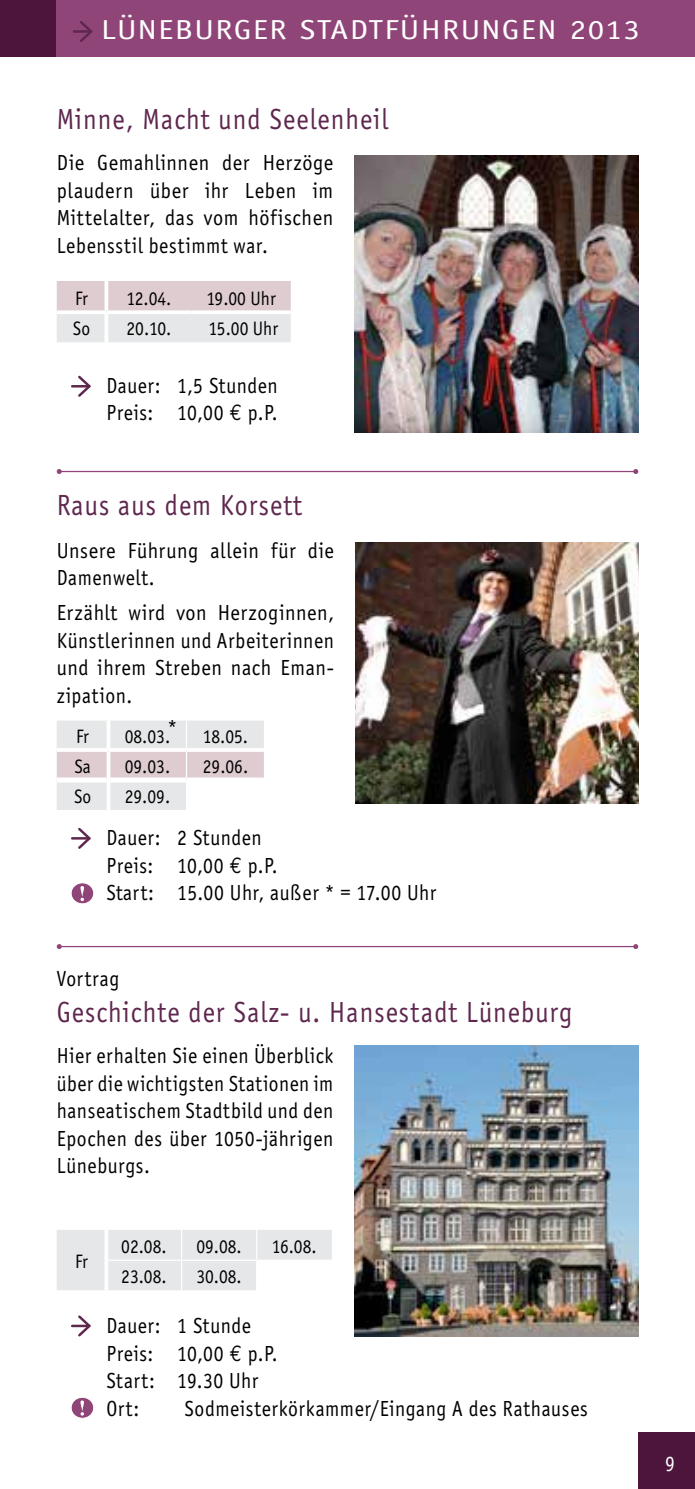
<style>
.page{position:relative;width:695px;height:1489px;background:#fff}
.page>*{position:absolute;margin:0;border:0;box-sizing:border-box;transform-origin:0 0}
.t1{font:30px "Officina Sans";letter-spacing:.04em;color:#5f274e;scale:.9 1}
.t2{font:27.5px "Officina Sans Std";letter-spacing:.04em;color:#fff;scale:1.2 1}
.t3{font:22.5px/27.5px "Officina Sans";letter-spacing:.03em;color:#000;scale:.9 1}
.t4{font:22.5px/27.5px "Officina Sans";letter-spacing:.03em;color:#000;text-align:justify;scale:.93 1}
.t5{font:22.5px "Officina Sans";color:#fff;scale:.9 1}
.t6{font:20px "Officina Sans";color:#000;scale:.9 1}
.s1{font-family:"Euro Mono"}
</style>
<div class="page">
<div style="left:0;top:0;width:694px;height:57px;background:#904578"></div>
<div style="left:0;top:0;width:56px;height:57px;background:#4e153c"></div>
<hr style="left:74px;top:30px;width:17px;height:3px;background:#5f274e">
<svg style="left:78px;top:21px;width:15px;height:21px"></svg>
<div style="left:638px;top:1431px;width:56px;height:57px;background:#4e153c"></div>
<svg style="left:57px;top:721px;width:207px;height:89px;background:#e7e2e4"></svg>
<div style="left:57px;top:777px;width:50px;height:5px;background:#fff"></div>
<div style="left:110px;top:777px;width:76px;height:5px;background:#fff"></div>
<div style="left:186px;top:777px;width:78px;height:5px;background:#fff"></div>
<hr style="left:107px;top:720px;width:3px;height:28px;background:#fff">
<hr style="left:107px;top:751px;width:3px;height:29px;background:#fff">
<hr style="left:107px;top:780px;width:3px;height:30px;background:#fff">
<hr style="left:57px;top:748px;width:51px;height:3px;background:#fff">
<hr style="left:108px;top:748px;width:78px;height:3px;background:#fff">
<hr style="left:186px;top:748px;width:78px;height:3px;background:#fff">
<svg style="left:72px;top:827px;width:19px;height:22px"></svg>
<div style="left:71px;top:882px;width:23px;height:21px;background:#904578;border-radius:50%"></div>
<div style="left:71px;top:882px;width:23px;height:22px;border:1px solid #fff;border-radius:50%"></div>
<svg style="left:80px;top:886px;width:4px;height:15px"></svg>
<svg style="left:57px;top:1230px;width:275px;height:60px"></svg>
<svg style="left:104px;top:1230px;width:4px;height:30px"></svg>
<svg style="left:104px;top:1260px;width:4px;height:30px"></svg>
<hr style="left:181px;top:1229px;width:1px;height:30px;background:#fff">
<hr style="left:256px;top:1229px;width:1px;height:30px;background:#fff">
<hr style="left:108px;top:1259px;width:73px;height:1px;background:#fff">
<hr style="left:181px;top:1259px;width:76px;height:1px;background:#fff">
<hr style="left:181px;top:1260px;width:1px;height:30px;background:#fff">
<hr style="left:257px;top:1259px;width:75px;height:1px;background:#fff">
<hr style="left:256px;top:1260px;width:1px;height:30px;background:#fff">
<svg style="left:72px;top:1315px;width:19px;height:22px"></svg>
<div style="left:71px;top:1397px;width:23px;height:21px;background:#904578;border-radius:50%"></div>
<div style="left:71px;top:1396px;width:23px;height:22px;border:1px solid #fff;border-radius:50%"></div>
<svg style="left:80px;top:1400px;width:4px;height:15px"></svg>
<svg style="left:57px;top:281px;width:234px;height:61px;background:#e2d9dc"></svg>
<svg style="left:57px;top:310px;width:49px;height:4px"></svg>
<svg style="left:106px;top:310px;width:85px;height:4px"></svg>
<svg style="left:191px;top:310px;width:100px;height:4px"></svg>
<svg style="left:104px;top:281px;width:4px;height:29px"></svg>
<svg style="left:104px;top:314px;width:4px;height:28px"></svg>
<svg style="left:72px;top:375px;width:19px;height:22px"></svg>
<img style="left:354px;top:156px;width:284px;height:276px">
<hr style="left:59px;top:471px;width:576px;height:1px;background:#904578">
<svg style="left:57px;top:469px;width:5px;height:5px"></svg>
<svg style="left:633px;top:469px;width:5px;height:5px"></svg>
<hr style="left:59px;top:945px;width:576px;height:2px;background:#904578">
<svg style="left:57px;top:944px;width:5px;height:5px"></svg>
<svg style="left:633px;top:944px;width:5px;height:5px"></svg>
<img style="left:354px;top:1045px;width:284px;height:291px">
<img style="left:355px;top:542px;width:284px;height:261px">
<p class="t2" style="left:101px;top:14px;width:450px">LÜNEBURGER STADTFÜHRUNGEN 2013</p>
<h1 class="t1" style="left:57px;top:102px;width:370px">Minne, Macht und Seelenheil</h1>
<p class="t4" style="left:57px;top:149px;width:299px">Die Gemahlinnen der Herzöge plaudern über ihr Leben im Mittelalter, das vom höfischen Lebensstil bestimmt war.</p>
<p class="t6" style="left:75px;top:287px;width:16px">Fr</p>
<p class="t6" style="left:126px;top:287px;width:52px">12.04.</p>
<p class="t6" style="left:206px;top:287px;width:79px">19.00 Uhr</p>
<p class="t6" style="left:73px;top:317px;width:21px">So</p>
<p class="t6" style="left:126px;top:317px;width:51px">20.10.</p>
<p class="t6" style="left:208px;top:317px;width:79px">15.00 Uhr</p>
<p class="t3" style="left:106px;top:372px;width:192px">Dauer: 1,5 Stunden<br>Preis: 10,00 <span class="s1">€</span> p.P.</p>
<h1 class="t1" style="left:57px;top:488px;width:274px">Raus aus dem Korsett</h1>
<p class="t4" style="left:57px;top:537px;width:299px">Unsere Führung allein für die<br>Damenwelt.</p>
<p class="t4" style="left:57px;top:599px;width:299px">Erzählt wird von Herzoginnen, Künstlerinnen und Arbeiterinnen und ihrem Streben nach Eman&shy;zipation.</p>
<p class="t6" style="left:76px;top:725px;width:16px">Fr</p>
<p class="t6" style="left:125px;top:725px;width:52px">08.03.</p>
<p class="t6" style="left:203px;top:725px;width:52px">18.05.</p>
<p class="t6" style="left:74px;top:755px;width:20px">Sa</p>
<p class="t6" style="left:125px;top:755px;width:52px">09.03.</p>
<p class="t6" style="left:203px;top:755px;width:52px">29.06.</p>
<p class="t6" style="left:74px;top:785px;width:21px">So</p>
<p class="t6" style="left:125px;top:785px;width:52px">29.09.</p>
<p class="t3" style="left:106px;top:824px;width:368px">Dauer: 2 Stunden<br>Preis: 10,00 <span class="s1">€</span> p.P.<br>Start: 15.00 Uhr, außer * = 17.00 Uhr</p>
<p class="t3" style="left:168px;top:714px;width:12px">*</p>
<p class="t3" style="left:57px;top:964px;width:71px">Vortrag</p>
<h1 class="t1" style="left:57px;top:994px;width:574px">Geschichte der Salz- u. Hansestadt Lüneburg</h1>
<p class="t3" style="left:57px;top:1042px;width:309px;text-align:justify">Hier erhalten Sie einen Überblick über die wichtigsten Stationen im hanseatischem Stadtbild und den Epochen des über 1050-jährigen Lüneburgs.</p>
<p class="t6" style="left:75px;top:1250px;width:16px">Fr</p>
<p class="t6" style="left:121px;top:1235px;width:52px">02.08.</p>
<p class="t6" style="left:196px;top:1235px;width:52px">09.08.</p>
<p class="t6" style="left:272px;top:1235px;width:51px">16.08.</p>
<p class="t6" style="left:121px;top:1265px;width:52px">23.08.</p>
<p class="t6" style="left:196px;top:1265px;width:52px">30.08.</p>
<p class="t3" style="left:106px;top:1312px;width:192px">Dauer: 1 Stunde<br>Preis: 10,00 <span class="s1">€</span> p.P.<br>Start: 19.30 Uhr<br>Ort:</p>
<p class="t3" style="left:184px;top:1394px;width:450px">Sodmeisterkörkammer/Eingang A des Rathauses</p>
<p class="t5" style="left:665px;top:1450px;width:12px">9</p>
</div>
